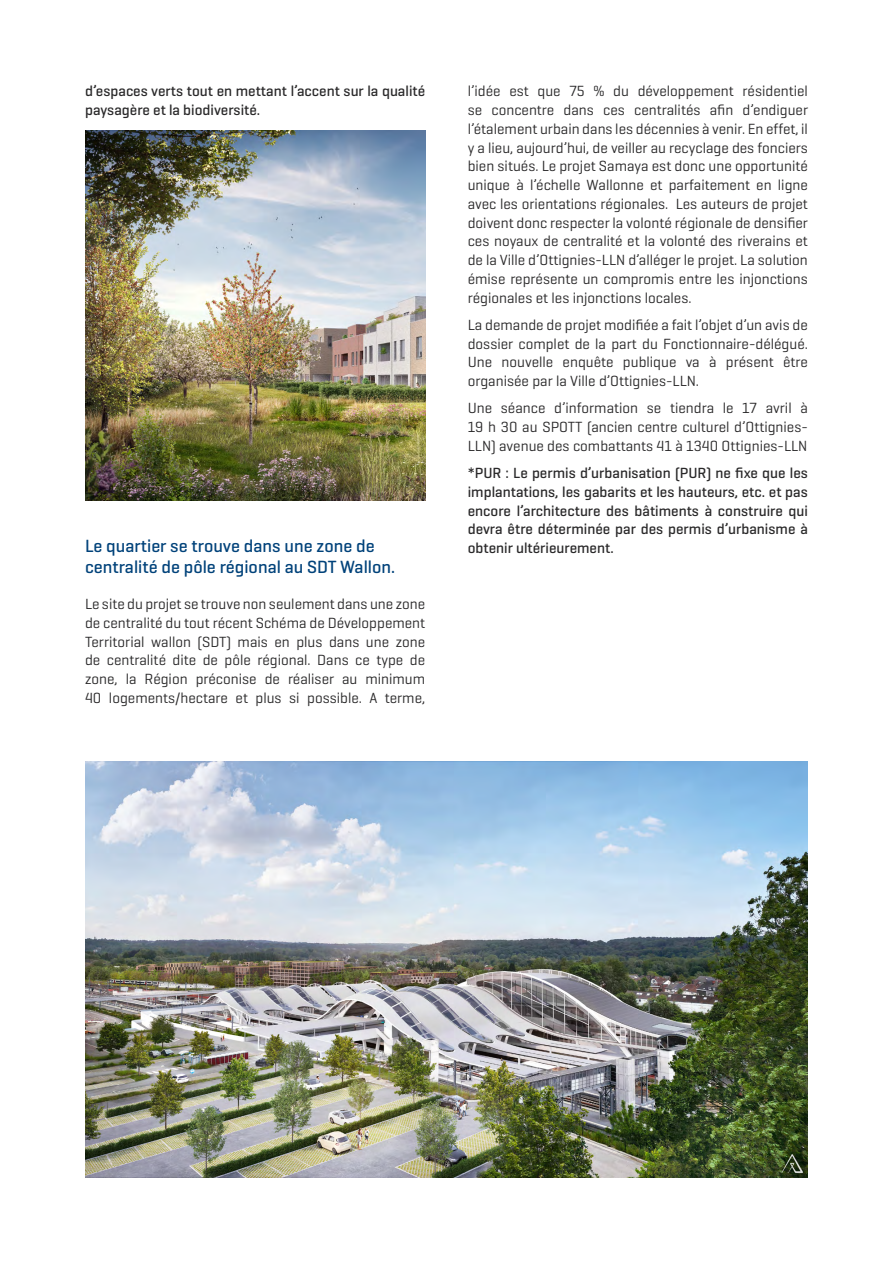
<style>
.page{position:relative;width:893px;height:1263px;background:#fff}
.page>*{position:absolute;margin:0;border:0;box-sizing:border-box;transform-origin:0 0}
.t1{font:500 18px/21.6px "AG Geogrotesque";color:#00427a}
.t2{font:15px/18.8px "AG Geogrotesque";color:#292829;text-align:justify}
.t3{font:500 15px/18.8px "AG Geogrotesque";color:#292829}
</style>
<div class="page">
<img style="left:85px;top:130px;width:340px;height:371px">
<img style="left:85px;top:762px;width:723px;height:416px">
<p class="t3" style="left:85px;top:81px;width:342px">d’espaces verts tout en mettant l’accent sur la qualité paysagère et la biodiversité.</p>
<p class="t1" style="left:85px;top:534px;width:312px">Le quartier se trouve dans une zone de centralité de pôle régional au SDT Wallon.</p>
<p class="t2" style="left:85px;top:594px;width:342px">Le site du projet se trouve non seulement dans une zone de centralité du tout récent Schéma de Développement Territorial wallon (SDT) mais en plus dans une zone de centralité dite de pôle régional. Dans ce type de zone, la Région préconise de réaliser au minimum 40 logements/hectare et plus si possible. A terme,</p>
<p class="t2" style="left:468px;top:81px;width:342px">l’idée est que 75 % du développement résidentiel se concentre dans ces centralités afin d’endiguer l’étalement urbain dans les décennies à venir. En effet, il y a lieu, aujourd’hui, de veiller au recyclage des fonciers bien situés. Le projet Samaya est donc une opportunité unique à l’échelle Wallonne et parfaitement en ligne avec les orientations régionales. Les auteurs de projet doivent donc respecter la volonté régionale de densifier ces noyaux de centralité et la volonté des riverains et de la Ville d’Ottignies-LLN d’alléger le projet. La solution émise représente un compromis entre les injonctions régionales et les injonctions locales.</p>
<p class="t2" style="left:468px;top:315px;width:342px">La demande de projet modifiée a fait l’objet d’un avis de dossier complet de la part du Fonctionnaire-délégué.<br>Une nouvelle enquête publique va à présent être organisée par la Ville d’Ottignies-LLN.</p>
<p class="t2" style="left:468px;top:398px;width:342px">Une séance d’information se tiendra le 17 avril à 19 h 30 au SPOTT (ancien centre culturel d’Ottignies-LLN) avenue des combattants 41 à 1340 Ottignies-LLN</p>
<p class="t3" style="left:468px;top:463px;width:342px;text-align:justify">*PUR : Le permis d’urbanisation (PUR) ne fixe que les implantations, les gabarits et les hauteurs, etc. et pas encore l’architecture des bâtiments à construire qui devra être déterminée par des permis d’urbanisme à obtenir ultérieurement.</p>
</div>
